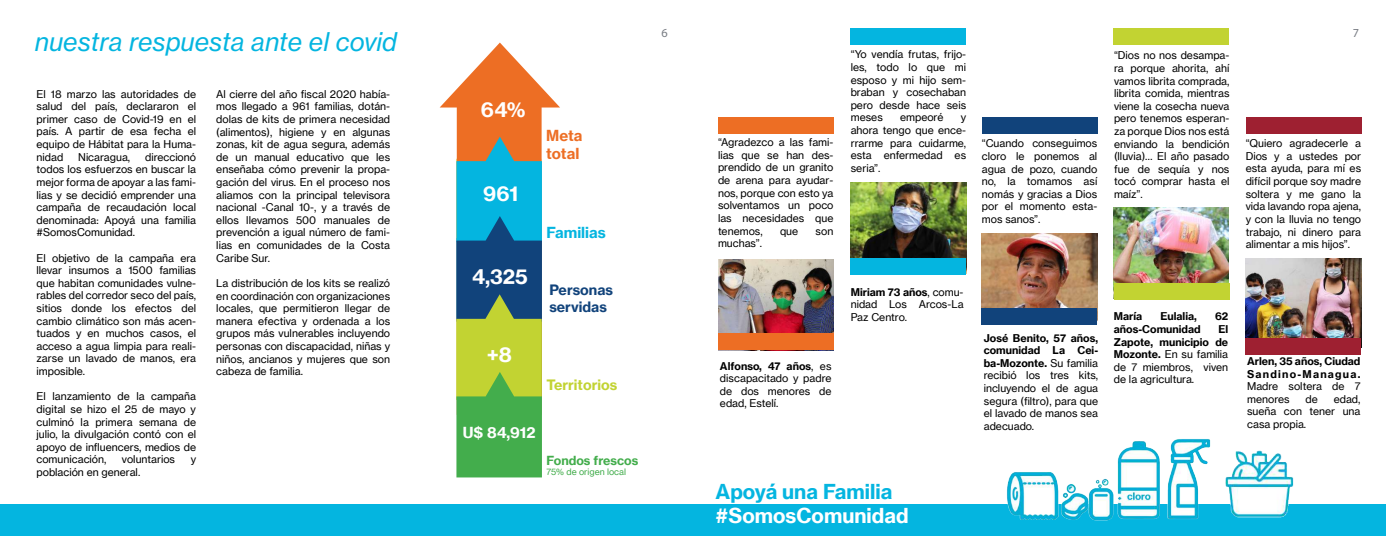
<style>
.page{position:relative;width:1386px;height:536px;background:#fff}
.page>*{position:absolute;margin:0;border:0;box-sizing:border-box;transform-origin:0 0}
.t1{font:25.38px "N Haas Grotesk TX Pro 56 It";color:#04b5e0}
.t2{font:20.12px "N Haas Grotesk TX Pro 75 Bd";color:#fff}
.t3{font:20.12px "N Haas Grotesk TX Pro 75 Bd";color:#04b5e0}
.t4{font:14.88px/17.8px "N Haas Grotesk TX Pro 75 Bd";color:#ed6e24}
.t5{font:14.88px "N Haas Grotesk TX Pro 75 Bd";color:#fff}
.t6{font:14.88px "N Haas Grotesk TX Pro 75 Bd";color:#04b5e0}
.t7{font:14px/16.8px "N Haas Grotesk TX Pro 75 Bd";color:#11437b}
.t8{font:14px "N Haas Grotesk TX Pro 75 Bd";color:#c2d332}
.t9{font:12.25px "N Haas Grotesk TX Pro 75 Bd";color:#43ad4c}
.t10{font:12.25px "Myriad Pro";color:#787c83}
.t11{font:10.5px/12.6px "N Haas Grotesk TX Pro 55 Rg";color:#000;text-align:justify}
.t12{font:10.5px/12.6px "N Haas Grotesk TX Pro 75 Bd";color:#000;text-align:justify}
.t13{font:8.75px "N Haas Grotesk TX Pro 55 Rg";color:#43ad4c}
.s1{font-family:"N Haas Grotesk TX Pro 55 Rg"}
.s2{font-family:"N Haas Grotesk TX Pro 75 Bd"}
</style>
<div class="page">
<div style="left:0;top:504px;width:1386px;height:32px;background:#04b5e0"></div>
<svg style="left:440px;top:43px;width:120px;height:91px;fill:#ed6e24"></svg>
<svg style="left:456px;top:134px;width:86px;height:343px;background:#519b70"></svg>
<img style="left:851px;top:182px;width:115px;height:76px">
<img style="left:982px;top:233px;width:115px;height:75px">
<img style="left:1113px;top:207px;width:116px;height:91px">
<img style="left:718px;top:259px;width:115px;height:74px">
<img style="left:1246px;top:259px;width:115px;height:79px">
<img style="left:1007px;top:439px;width:203px;height:82px">
<img style="left:1210px;top:440px;width:84px;height:78px">
<div style="left:718px;top:333px;width:115px;height:17px;background:#ed6e24"></div>
<div style="left:850px;top:258px;width:116px;height:16px;background:#04b5e0"></div>
<div style="left:718px;top:117px;width:115px;height:17px;background:#ed6e24"></div>
<div style="left:851px;top:29px;width:115px;height:16px;background:#04b5e0"></div>
<div style="left:982px;top:117px;width:116px;height:17px;background:#11437b"></div>
<div style="left:982px;top:308px;width:115px;height:17px;background:#11437b"></div>
<div style="left:1113px;top:29px;width:116px;height:16px;background:#c2d332"></div>
<div style="left:1114px;top:283px;width:115px;height:16px;background:#c2d332"></div>
<div style="left:1246px;top:117px;width:116px;height:17px;background:#9e2031"></div>
<div style="left:1246px;top:338px;width:115px;height:16px;background:#9e2031"></div>
<h1 class="t1" style="left:35px;top:26px;width:364px">nuestra respuesta ante el covid</h1>
<p class="t11" style="left:216px;top:88px;width:175px">Al cierre del año fiscal 2020 había&shy;mos llegado a 961 familias, dotán&shy;dolas de kits de primera necesidad (alimentos), higiene y en algunas zonas, kit de agua segura, además de un manual educativo que les enseñaba cómo prevenir la propa&shy;gación del virus. En el proceso nos aliamos con la principal televisora nacional -Canal 10-, y a través de ellos llevamos 500 manuales de prevención a igual número de fami&shy;lias en comunidades de la Costa Caribe Sur.</p>
<p class="t11" style="left:216px;top:277px;width:175px">La distribución de los kits se realizó en coordinación con organizaciones locales, que permitieron llegar de manera efectiva y ordenada a los grupos más vulnerables incluyendo personas con discapacidad, niñas y niños, ancianos y mujeres que son cabeza de familia.</p>
<p class="t11" style="left:37px;top:87px;width:161px">El 18 marzo las autoridades de salud del país, declararon el primer caso de Covid-19 en el país. A partir de esa fecha el equipo de Hábitat para la Huma&shy;nidad</p>
<p class="t11" style="left:37px;top:150px;width:161px;text-indent:109px">direccionó todos los esfuerzos en buscar la mejor forma de apoyar a las fami&shy;lias y se decidió emprender una campaña de recaudación local denominada: Apoyá una familia #SomosComunidad.</p>
<p class="t11" style="left:37px;top:251px;width:161px">El objetivo de la campaña era llevar insumos a 1500 familias que habitan comunidades vulne&shy;rables del corredor seco del país, sitios donde los efectos del cambio climático son más acen&shy;tuados y en muchos casos, el acceso a agua limpia para reali&shy;zarse un lavado de manos, era imposible.</p>
<p class="t11" style="left:37px;top:390px;width:161px">El lanzamiento de la campaña digital se hizo el 25 de mayo y culminó la primera semana de julio, la divulgación contó con el apoyo de influencers, medios de comunicación,</p>
<p class="t11" style="left:78px;top:150px;width:53px">Nicaragua,</p>
<p class="t11" style="left:122px;top:453px;width:55px">voluntarios</p>
<p class="t11" style="left:191px;top:453px;width:7px">y</p>
<p class="t11" style="left:37px;top:465px;width:105px">población en general.</p>
<h2 class="t2" style="left:481px;top:97px;width:46px">64%</h2>
<h2 class="t2" style="left:483px;top:180px;width:37px">961</h2>
<h2 class="t2" style="left:472px;top:264px;width:58px">4,325</h2>
<h2 class="t2" style="left:487px;top:342px;width:27px">+8</h2>
<h3 class="t4" style="left:546px;top:126px;width:38px">Meta total</h3>
<h3 class="t6" style="left:546px;top:223px;width:61px">Familias</h3>
<h3 class="t7" style="left:549px;top:281px;width:65px">Personas servidas</h3>
<h3 class="t8" style="left:546px;top:375px;width:72px">Territorios</h3>
<h3 class="t5" style="left:463px;top:423px;width:74px">U$ 84,912</h3>
<p class="t9" style="left:546px;top:452px;width:93px">Fondos frescos</p>
<p class="t13" style="left:546px;top:466px;width:81px">75% de origen local</p>
<p class="t10" style="left:661px;top:25px;width:8px">6</p>
<p class="t10" style="left:1353px;top:25px;width:8px">7</p>
<p class="t11" style="left:718px;top:136px;width:117px">“Agradezco a las fami&shy;lias que se han des&shy;prendido de un granito de arena para ayudar&shy;nos, porque con esto ya solventamos un poco las necesidades que tenemos,</p>
<p class="t11" style="left:780px;top:224px;width:20px">que</p>
<p class="t11" style="left:816px;top:224px;width:19px">son</p>
<p class="t11" style="left:718px;top:237px;width:46px">muchas”.</p>
<p class="t12" style="left:720px;top:359px;width:113px">Alfonso, 47 años<span class="s1">, es</span></p>
<p class="t11" style="left:720px;top:372px;width:113px">discapacitado y padre de dos menores de edad, Estelí.</p>
<p class="t11" style="left:851px;top:48px;width:117px">“Yo vendía frutas, frijo&shy;les, todo lo que mi esposo y mi hijo sem&shy;braban y cosechaban pero desde hace seis meses</p>
<p class="t11" style="left:900px;top:111px;width:45px">empeoré</p>
<p class="t11" style="left:851px;top:111px;width:117px;text-indent:110px">y ahora tengo que ence&shy;rrarme para cuidarme, esta enfermedad es seria”.</p>
<p class="t12" style="left:851px;top:285px;width:114px">Miriam 73 años<span class="s1">, comu-</span></p>
<p class="t11" style="left:851px;top:298px;width:114px">nidad Los Arcos-La<br>Paz Centro.</p>
<p class="t11" style="left:982px;top:137px;width:117px">“Cuando conseguimos cloro le ponemos al agua de pozo, cuando no, la tomamos así nomás y gracias a Dios por el momento esta&shy;mos sanos”.</p>
<p class="t11" style="left:1114px;top:49px;width:117px">“Dios no nos desampa&shy;ra porque ahorita, ahí vamos librita comprada, librita comida, mientras viene la cosecha nueva pero tenemos esperan&shy;za porque Dios nos está enviando la bendición (lluvia)… El año pasado fue de sequía y nos tocó comprar hasta el maíz”.</p>
<p class="t11" style="left:1246px;top:137px;width:117px">“Quiero agradecerle a Dios y a ustedes por esta ayuda, para mí es difícil porque soy madre soltera y me gano la vida lavando ropa ajena, y con la lluvia no tengo trabajo, ni dinero para alimentar a mis hijos”.</p>
<p class="t12" style="left:984px;top:331px;width:116px">José Benito, 57 años, comunidad La Cei&shy;ba-Mozonte. <span class="s1">Su familia</span></p>
<p class="t11" style="left:984px;top:369px;width:116px">recibió los tres kits, incluyendo el de agua segura (filtro), para que el lavado de manos sea adecuado.</p>
<p class="t12" style="left:1114px;top:310px;width:30px">María</p>
<p class="t12" style="left:1160px;top:310px;width:38px">Eulalia,</p>
<p class="t12" style="left:1215px;top:310px;width:15px">62</p>
<p class="t12" style="left:1114px;top:323px;width:88px">años-Comunidad</p>
<p class="t12" style="left:1114px;top:323px;width:116px;text-align:right">El<br>Zapote, municipio de</p>
<p class="t11" style="left:1114px;top:348px;width:116px"><span class="s2">Mozonte.</span> En su familia de 7 miembros, viven de la agricultura.</p>
<p class="t12" style="left:1247px;top:354px;width:115px">Arlen, 35 años, Ciudad<br>Sandino-Managua.</p>
<p class="t11" style="left:1247px;top:380px;width:115px">Madre soltera de 7 menores</p>
<p class="t11" style="left:1247px;top:392px;width:115px;text-indent:87px">edad, sueña con tener una casa propia.</p>
<p class="t11" style="left:1306px;top:392px;width:14px">de</p>
<h2 class="t3" style="left:716px;top:478px;width:178px">Apoyá una Familia</h2>
<h2 class="t2" style="left:716px;top:502px;width:194px">#SomosComunidad</h2>
</div>
